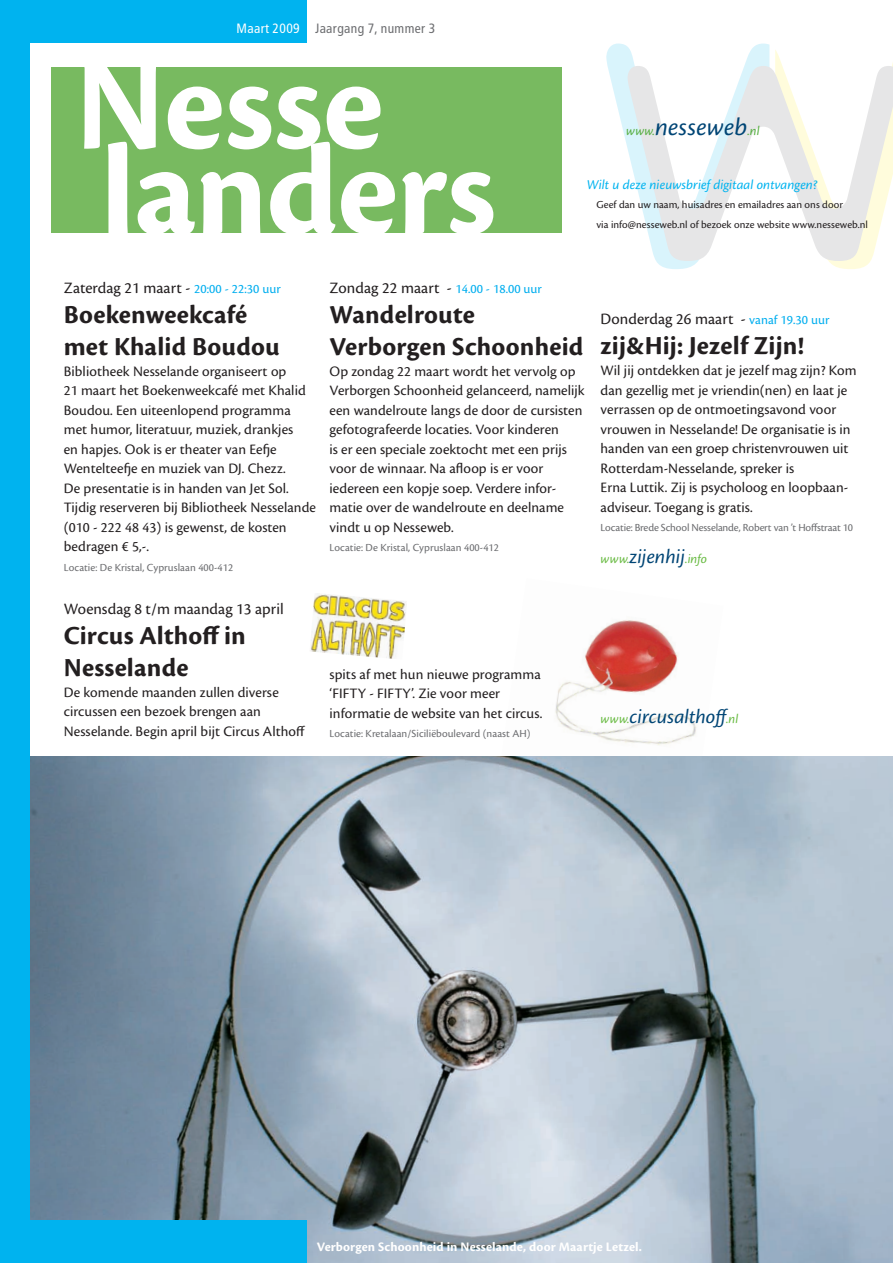
<style>
.page{position:relative;width:893px;height:1263px;background:#fff}
.page>*{position:absolute;margin:0;border:0;box-sizing:border-box;transform-origin:0 0}
.t1{font:700 135px "Cronos Pro";letter-spacing:-.01em;color:#fff}
.t2{font:700 27px/31.5px "Cronos Pro";letter-spacing:.005em;color:#231f20}
.t3{font:italic 26.1px "Cronos Pro";letter-spacing:.005em;color:#004575}
.t4{font:italic 21px "Cronos Pro";color:#004575}
.t5{font:16.5px "Cronos Pro";letter-spacing:.005em;color:#231f20}
.t6{font:15px/19.5px "Cronos Pro";letter-spacing:.005em;color:#231f20}
.t7{font:italic 14.1px "Cronos Pro";color:#00b3ef}
.t8{font:italic 13.65px "Cronos Pro";letter-spacing:.01em;color:#6abb44}
.t9{font:700 13.5px "Cronos Pro";letter-spacing:.01em;color:#fff}
.t10{font:condensed 13.5px "Frutiger LT Std";letter-spacing:.03em;color:#6c6d70}
.t11{font:11.25px "Cronos Pro";color:#6c6d70}
.t12{font:11.1px/19.5px "Cronos Pro";letter-spacing:.005em;color:#231f20}
.s1{color:#fff}
.s2{font-size:13.65px;color:#56ae41}
.s3{font-size:13.5px;color:#00aeef}
.s4{font-size:21px;color:#004575}
.s5{font-size:13.65px;color:#6abb44}
</style>
<div class="page">
<img style="left:555px;top:620px;width:142px;height:125px">
<img style="left:30px;top:756px;width:863px;height:507px">
<div style="left:0;top:0;width:306px;height:43px;background:#00b3ef"></div>
<svg style="left:775px;top:50px;width:118px;height:219px"></svg>
<svg style="left:606px;top:43px;width:163px;height:226px"></svg>
<svg style="left:627px;top:66px;width:266px;height:195px"></svg>
<div style="left:0;top:0;width:30px;height:1263px;background:#00b3ef"></div>
<div style="left:0;top:1220px;width:306px;height:43px;background:#00b3ef"></div>
<div style="left:51px;top:67px;width:510px;height:165px;background:#78ba60"></div>
<img style="left:310px;top:593px;width:97px;height:66px">
<p class="t10" style="left:237px;top:21px;width:200px"><span class="s1">Maart 2009</span> Jaargang 7, nummer 3</p>
<h1 class="t1" style="left:75px;top:28px;width:310px">Nesse</h1>
<h1 class="t1" style="left:100px;top:114px;width:397px">landers</h1>
<h3 class="t3" style="left:626px;top:112px;width:135px"><span class="s2">www.</span>nesseweb<span class="s2">.nl</span></h3>
<p class="t7" style="left:587px;top:176px;width:232px">Wilt u deze nieuwsbrief digitaal ontvangen?</p>
<p class="t12" style="left:596px;top:195px;width:273px">Geef dan uw naam, huisadres en emailadres aan ons door<br>via info@nesseweb.nl of bezoek onze website www.nesseweb.nl</p>
<p class="t5" style="left:64px;top:279px;width:219px">Zaterdag 21 maart - <span class="s3">20:00 - 22:30 uur</span></p>
<h2 class="t2" style="left:64px;top:300px;width:217px">Boekenweekcafé met Khalid Boudou</h2>
<p class="t6" style="left:64px;top:362px;width:254px">Bibliotheek Nesselande organiseert op<br>21 maart het Boekenweekcafé met Khalid Boudou. Een uiteenlopend programma met humor, literatuur, muziek, drankjes<br>en hapjes. Ook is er theater van Eefje Wentelteefje en muziek van DJ. Chezz.<br>De presentatie is in handen van Jet Sol.<br>Tijdig reserveren bij Bibliotheek Nesselande (010 - 222 48 43) is gewenst, de kosten bedragen € 5,-.</p>
<p class="t11" style="left:64px;top:561px;width:171px">Locatie: De Kristal, Cypruslaan 400-412</p>
<p class="t5" style="left:64px;top:599px;width:221px">Woensdag 8 t/m maandag 13 april</p>
<h2 class="t2" style="left:64px;top:620px;width:184px">Circus Althoff in<br>Nesselande</h2>
<p class="t6" style="left:64px;top:682px;width:243px">De komende maanden zullen diverse circussen een bezoek brengen aan<br>Nesselande. Begin april bijt Circus Althoff</p>
<p class="t5" style="left:330px;top:279px;width:214px">Zondag 22 maart - <span class="s3">14.00 - 18.00 uur</span></p>
<h2 class="t2" style="left:330px;top:300px;width:255px">Wandelroute<br>Verborgen Schoonheid</h2>
<p class="t6" style="left:330px;top:362px;width:257px">Op zondag 22 maart wordt het vervolg op Verborgen Schoonheid gelanceerd, namelijk een wandelroute langs de door de cursisten gefotografeerde locaties. Voor kinderen<br>is er een speciale zoektocht met een prijs voor de winnaar. Na afloop is er voor iedereen een kopje soep. Verdere infor&shy;matie over de wandelroute en deelname vindt u op Nesseweb.</p>
<p class="t11" style="left:330px;top:541px;width:171px">Locatie: De Kristal, Cypruslaan 400-412</p>
<p class="t6" style="left:330px;top:664px;width:214px">spits af met hun nieuwe programma ‘FIFTY - FIFTY’. Zie voor meer informatie de website van het circus.</p>
<p class="t11" style="left:330px;top:727px;width:202px">Locatie: Kretalaan/Siciliëboulevard (naast AH)</p>
<p class="t5" style="left:601px;top:309px;width:230px">Donderdag 26 maart - <span class="s3">vanaf 19.30 uur</span></p>
<h2 class="t2" style="left:601px;top:330px;width:205px">zij&amp;Hij: Jezelf Zijn!</h2>
<p class="t6" style="left:601px;top:361px;width:258px">Wil jij ontdekken dat je jezelf mag zijn? Kom dan gezellig met je vriendin(nen) en laat je verrassen op de ontmoetingsavond voor vrouwen in Nesselande! De organisatie is in handen van een groep christenvrouwen uit Rotterdam-Nesselande, spreker is<br>Erna Luttik. Zij is psycholoog en loopbaan&shy;adviseur. Toegang is gratis.</p>
<p class="t11" style="left:601px;top:521px;width:254px">Locatie: Brede School Nesselande, Robert van ’t Hoffstraat 10</p>
<p class="t8" style="left:601px;top:551px;width:108px">www.<span class="s4">zijenhij</span>.info</p>
<h3 class="t4" style="left:601px;top:705px;width:139px"><span class="s5">www.</span>circusalthoff<span class="s5">.nl</span></h3>
<p class="t9" style="left:317px;top:1238px;width:327px">Verborgen Schoonheid in Nesselande, door Maartje Letzel.</p>
</div>
